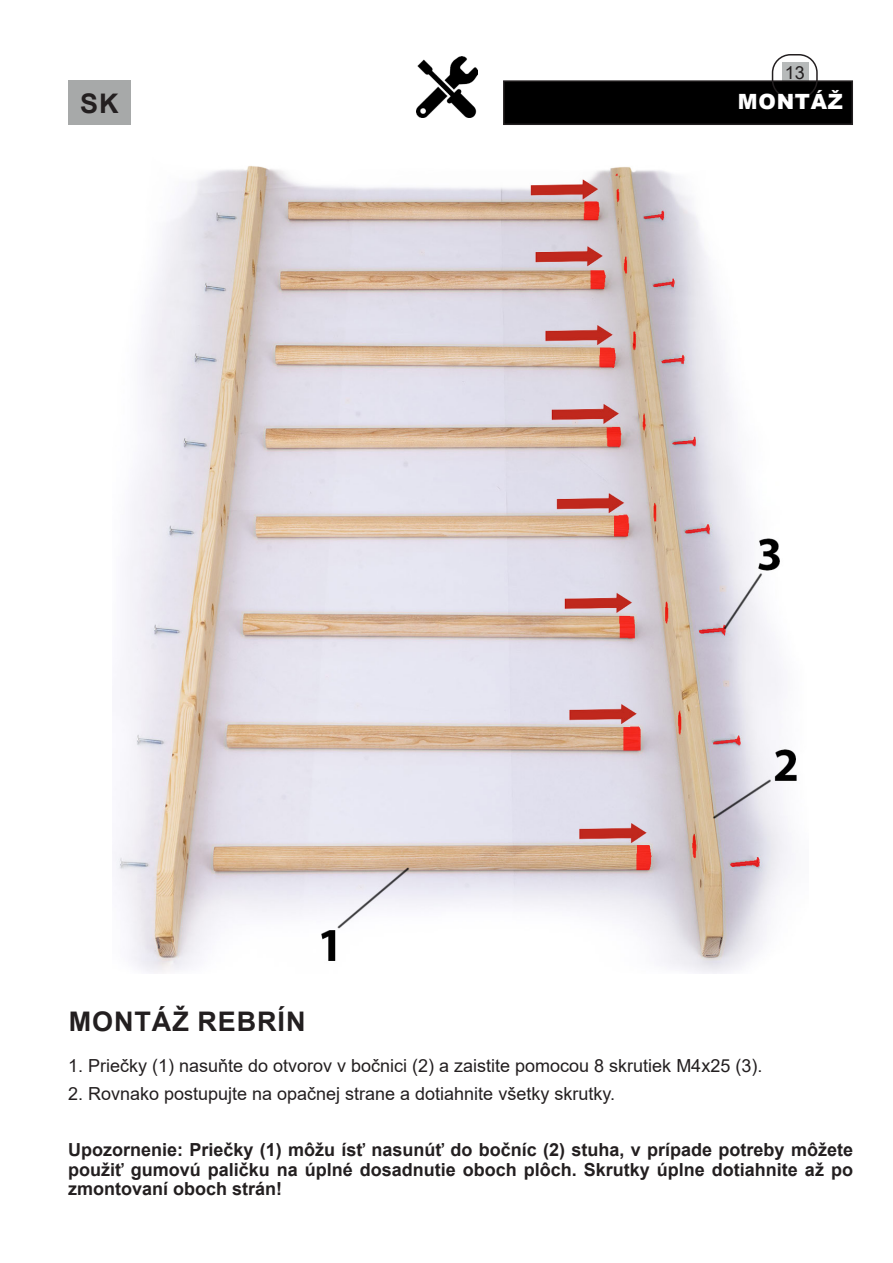
<style>
.page{position:relative;width:893px;height:1263px;background:#fff}
.page>*{position:absolute;margin:0;border:0;box-sizing:border-box;transform-origin:0 0}
.t1{font:700 27px "Arial";letter-spacing:.035em;color:#231f20}
.t2{font:900 21px "Arial";letter-spacing:.035em;color:#fff}
.Ztucneni{font:700 18px/19.5px "Arial";color:#231f20;text-align:justify}
.Ztucneni-2{font:18px "Arial";color:#231f20}
</style>
<div class="page">
<div style="left:782px;top:62px;width:26px;height:21px;background:#b7baba"></div>
<div style="left:504px;top:81px;width:348px;height:43px;background:#000"></div>
<div style="left:503px;top:80px;width:350px;height:45px;border:2px solid #231f20"></div>
<div style="left:772px;top:54px;width:46px;height:45px;border:2px solid #231f20;border-radius:18px"></div>
<div style="left:68px;top:80px;width:63px;height:45px;background:#a7a9a9"></div>
<img style="left:416px;top:56px;width:61px;height:61px">
<img style="left:114px;top:166px;width:683px;height:807px">
<p class="Ztucneni-2" style="left:785px;top:60px;width:22px">13</p>
<h1 class="t1" style="left:80px;top:84px;width:40px">SK</h1>
<p class="t2" style="left:738px;top:87px;width:107px">MONTÁŽ</p>
<p class="t1" style="left:69px;top:1002px;width:238px">MONTÁŽ REBRÍN</p>
<p class="Ztucneni-2" style="left:68px;top:1053px;width:696px">1. Priečky (1) nasuňte do otvorov v bočnici (2) a zaistite pomocou 8 skrutiek M4x25 (3).</p>
<p class="Ztucneni-2" style="left:68px;top:1081px;width:548px">2. Rovnako postupujte na opačnej strane a dotiahnite všetky skrutky.</p>
<p class="Ztucneni" style="left:68px;top:1140px;width:786px">Upozornenie: Priečky (1) môžu ísť nasunúť do bočníc (2) stuha, v prípade potreby môžete použiť gumovú paličku na úplné dosadnutie oboch plôch. Skrutky úplne dotiahnite až po zmontovaní oboch strán!</p>
</div>
